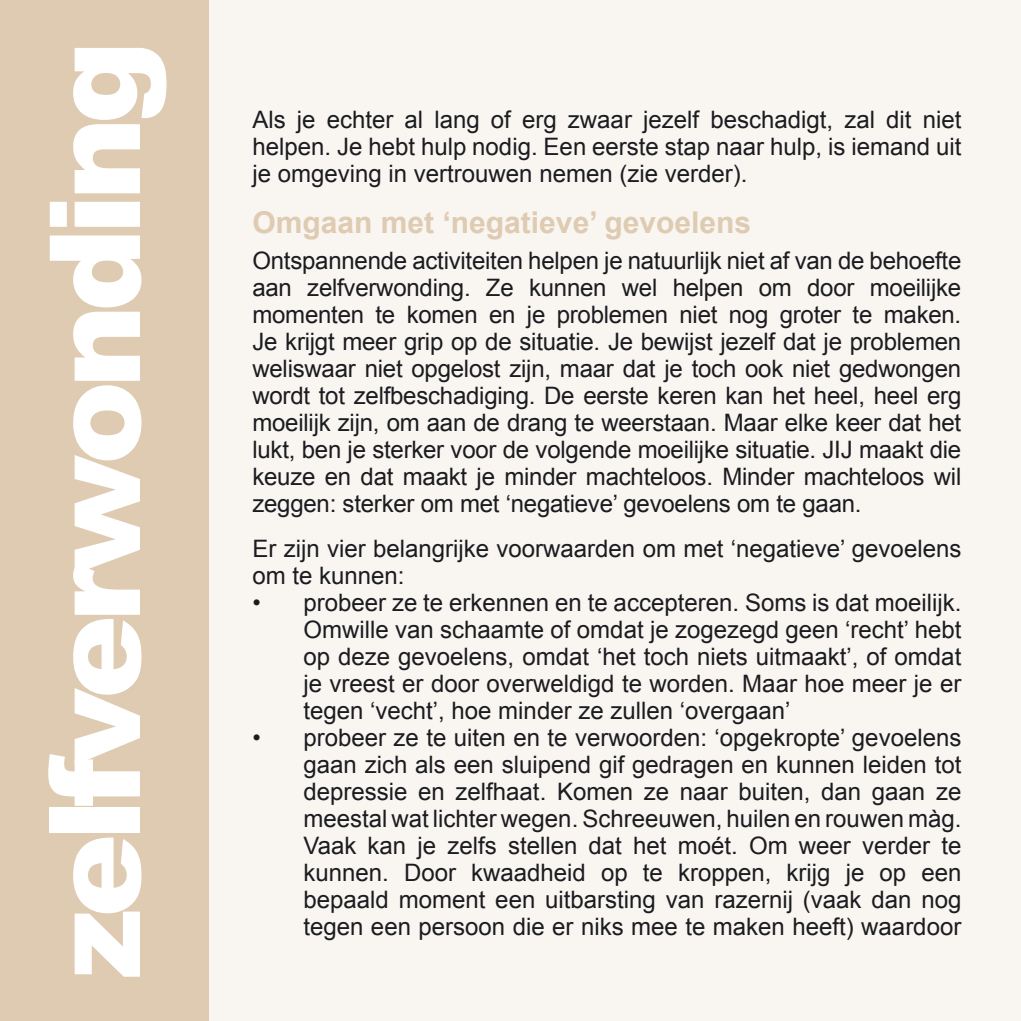
<style>
.page{position:relative;width:1021px;height:1021px;background:#fff}
.page>*{position:absolute;margin:0;border:0;box-sizing:border-box;transform-origin:0 0}
.t1{font:900 126px "Arial";letter-spacing:-.06em;color:#fff}
.t2{font:700 30px "Arial";color:#decbb2}
.t3{font:24px/27px "Arial";color:#1b1c20;text-align:justify}
</style>
<div class="page">
<div style="left:0;top:0;width:211px;height:1020px;background:#decbb2"></div>
<div style="left:210px;top:0;width:810px;height:1020px;background:#f9f5f1"></div>
<h1 class="t1" style="left:3px;top:978px;width:940px;rotate:-90deg">zelfverwonding</h1>
<p class="t3" style="left:252px;top:106px;width:710px">Als je echter al lang of erg zwaar jezelf beschadigt, zal dit niet helpen. Je hebt hulp nodig. Een eerste stap naar hulp, is iemand uit je omgeving in vertrouwen nemen (zie verder).</p>
<p class="t2" style="left:252px;top:203px;width:500px">Omgaan met ‘negatieve’ gevoelens</p>
<p class="t3" style="left:252px;top:247px;width:710px">Ontspannende activiteiten helpen je natuurlijk niet af van de behoefte aan zelfverwonding. Ze kunnen wel helpen om door moeilijke momenten te komen en je problemen niet nog groter te maken.<br>Je krijgt meer grip op de situatie. Je bewijst jezelf dat je problemen weliswaar niet opgelost zijn, maar dat je toch ook niet gedwongen wordt tot zelfbeschadiging. De eerste keren kan het heel, heel erg moeilijk zijn, om aan de drang te weerstaan. Maar elke keer dat het lukt, ben je sterker voor de volgende moeilijke situatie. JIJ maakt die keuze en dat maakt je minder machteloos. Minder machteloos wil zeggen: sterker om met ‘negatieve’ gevoelens om te gaan.</p>
<p class="t3" style="left:252px;top:535px;width:710px">Er zijn vier belangrijke voorwaarden om met ‘negatieve’ gevoelens om te kunnen:</p>
<p class="t3" style="left:303px;top:589px;width:659px;text-indent:-51px">• probeer ze te erkennen en te accepteren. Soms is dat moeilijk.<br>Omwille van schaamte of omdat je zogezegd geen ‘recht’ hebt op deze gevoelens, omdat ‘het toch niets uitmaakt’, of omdat je vreest er door overweldigd te worden. Maar hoe meer je er tegen ‘vecht’, hoe minder ze zullen ‘overgaan’</p>
<p class="t3" style="left:303px;top:724px;width:659px;text-indent:-51px">• probeer ze te uiten en te verwoorden: ‘opgekropte’ gevoelens gaan zich als een sluipend gif gedragen en kunnen leiden tot depressie en zelfhaat. Komen ze naar buiten, dan gaan ze meestal wat lichter wegen. Schreeuwen, huilen en rouwen màg.<br>Vaak kan je zelfs stellen dat het moét. Om weer verder te kunnen. Door kwaadheid op te kroppen, krijg je op een bepaald moment een uitbarsting van razernij (vaak dan nog tegen een persoon die er niks mee te maken heeft) waardoor</p>
</div>
